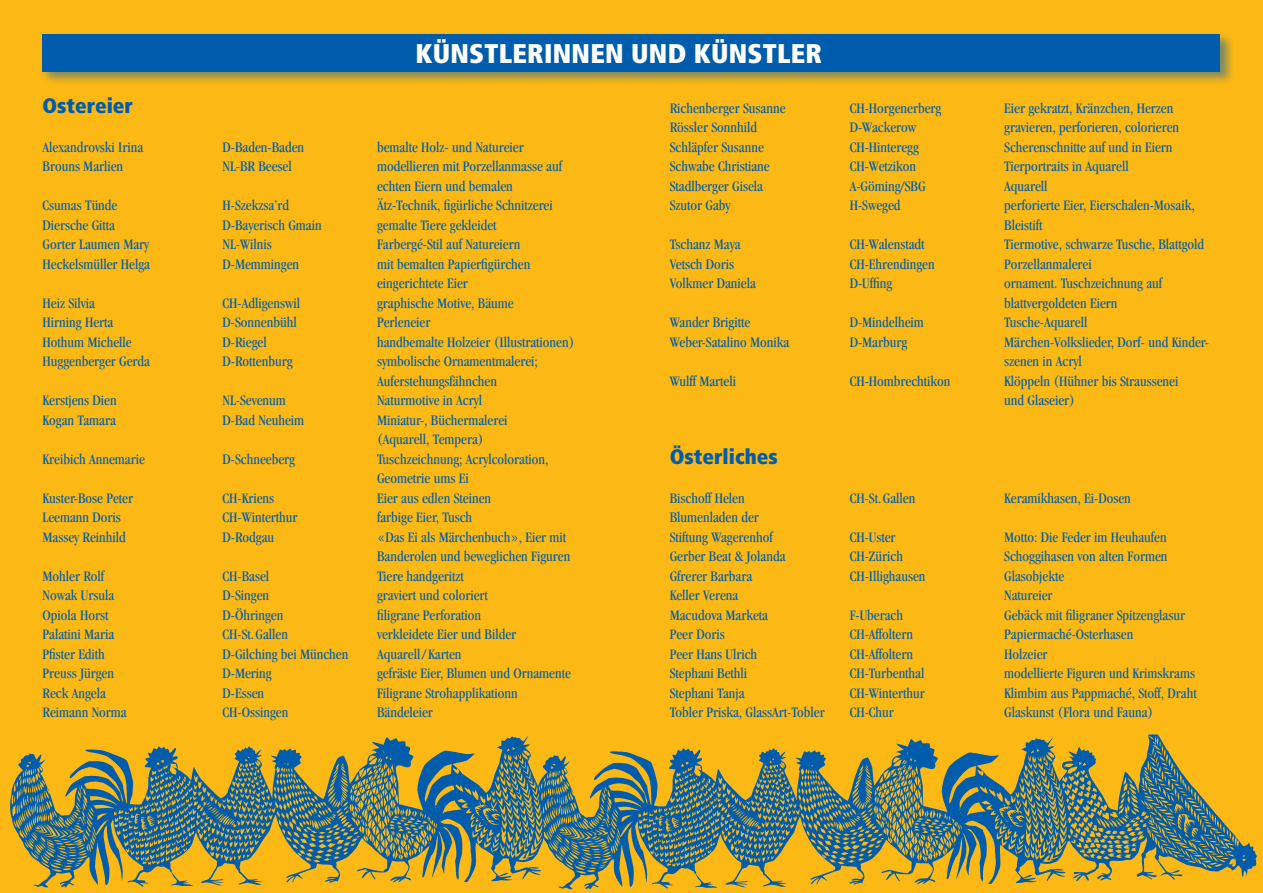
<style>
.page{position:relative;width:1263px;height:893px;background:#fcb814}
.page>*{position:absolute;margin:0;border:0;box-sizing:border-box;transform-origin:0 0}
.t1{font:900 condensed 27px "Frutiger";letter-spacing:.01em;color:#fff}
.t2{font:900 condensed 21px "Frutiger";color:#015dab}
.t3{font:condensed 15px/19.5px "Garamond";color:#015dab}
.s1{font-family:"Candida";font-stretch:normal}
</style>
<div class="page">
<div style="left:41px;top:32px;width:1194px;height:54px;background:#015dab;opacity:.5"></div>
<div style="left:43px;top:34px;width:1177px;height:37px;background:#015dab"></div>
<img style="left:10px;top:734px;width:1247px;height:156px">
<h1 class="t1" style="left:415px;top:37px;width:408px">KÜNSTLERINNEN UND KÜNSTLER</h1>
<h2 class="t2" style="left:43px;top:92px;width:92px">Ostereier</h2>
<p class="t3" style="left:43px;top:137px;width:102px">Alexandrovski Irina</p>
<p class="t3" style="left:223px;top:137px;width:83px">D-Baden-Baden</p>
<p class="t3" style="left:377px;top:137px;width:148px">bemalte Holz- und Natureier</p>
<p class="t3" style="left:43px;top:156px;width:82px">Brouns Marlien</p>
<p class="t3" style="left:223px;top:156px;width:71px">NL-BR Beesel</p>
<p class="t3" style="left:377px;top:156px;width:186px">modellieren mit Porzellanmasse auf echten Eiern und bemalen</p>
<p class="t3" style="left:43px;top:195px;width:76px">Csumas Tünde</p>
<p class="t3" style="left:223px;top:195px;width:68px">H-Szekzsa’rd</p>
<p class="t3" style="left:377px;top:195px;width:177px">Ätz-Technik, figürliche Schnitzerei</p>
<p class="t3" style="left:43px;top:215px;width:74px">Diersche Gitta</p>
<p class="t3" style="left:223px;top:215px;width:101px">D-Bayerisch Gmain</p>
<p class="t3" style="left:377px;top:215px;width:121px">gemalte Tiere gekleidet</p>
<p class="t3" style="left:43px;top:234px;width:108px">Gorter Laumen Mary</p>
<p class="t3" style="left:223px;top:234px;width:51px">NL-Wilnis</p>
<p class="t3" style="left:377px;top:234px;width:145px">Farbergé-Stil auf Natureiern</p>
<p class="t3" style="left:43px;top:254px;width:109px">Heckelsmüller Helga</p>
<p class="t3" style="left:223px;top:254px;width:78px">D-Memmingen</p>
<p class="t3" style="left:377px;top:254px;width:155px">mit bemalten Papierfigürchen eingerichtete Eier</p>
<p class="t3" style="left:43px;top:293px;width:54px">Heiz Silvia</p>
<p class="t3" style="left:223px;top:293px;width:79px">CH-Adligenswil</p>
<p class="t3" style="left:377px;top:293px;width:138px">graphische Motive, Bäume</p>
<p class="t3" style="left:43px;top:312px;width:72px">Hirning Herta</p>
<p class="t3" style="left:223px;top:312px;width:76px">D-Sonnenbühl</p>
<p class="t3" style="left:377px;top:312px;width:55px">Perleneier</p>
<p class="t3" style="left:43px;top:332px;width:91px">Hothum Michelle</p>
<p class="t3" style="left:223px;top:332px;width:46px">D-Riegel</p>
<p class="t3" style="left:377px;top:332px;width:199px">handbemalte Holzeier (Illustrationen)</p>
<p class="t3" style="left:43px;top:351px;width:109px">Huggenberger Gerda</p>
<p class="t3" style="left:223px;top:351px;width:71px">D-Rottenburg</p>
<p class="t3" style="left:377px;top:351px;width:162px">symbolische Ornamentmalerei;<br>Auferstehungsfähnchen</p>
<p class="t3" style="left:43px;top:390px;width:76px">Kerstjens Dien</p>
<p class="t3" style="left:223px;top:390px;width:65px">NL-Sevenum</p>
<p class="t3" style="left:377px;top:390px;width:106px">Naturmotive in Acryl</p>
<p class="t3" style="left:43px;top:410px;width:75px">Kogan Tamara</p>
<p class="t3" style="left:223px;top:410px;width:83px">D-Bad Neuheim</p>
<p class="t3" style="left:377px;top:410px;width:132px">Miniatur-, Büchermalerei (Aquarell, Tempera)</p>
<p class="t3" style="left:43px;top:449px;width:104px">Kreibich Annemarie</p>
<p class="t3" style="left:223px;top:449px;width:74px">D-Schneeberg</p>
<p class="t3" style="left:377px;top:449px;width:173px">Tuschzeichnung; Acrylcoloration,<br>Geometrie ums Ei</p>
<p class="t3" style="left:43px;top:488px;width:92px">Kuster-Bose Peter</p>
<p class="t3" style="left:223px;top:488px;width:53px">CH-Kriens</p>
<p class="t3" style="left:377px;top:488px;width:116px">Eier aus edlen Steinen</p>
<p class="t3" style="left:43px;top:507px;width:80px">Leemann Doris</p>
<p class="t3" style="left:223px;top:507px;width:76px">CH-Winterthur</p>
<p class="t3" style="left:377px;top:507px;width:97px">farbige Eier, Tusch</p>
<p class="t3" style="left:43px;top:527px;width:85px">Massey Reinhild</p>
<p class="t3" style="left:223px;top:527px;width:53px">D-Rodgau</p>
<p class="t3" style="left:377px;top:527px;width:195px"><span class="s1">«</span>Das Ei als Märchenbuch<span class="s1">»</span>, Eier mit<br>Banderolen und beweglichen Figuren</p>
<p class="t3" style="left:43px;top:566px;width:63px">Mohler Rolf</p>
<p class="t3" style="left:223px;top:566px;width:48px">CH-Basel</p>
<p class="t3" style="left:377px;top:566px;width:88px">Tiere handgeritzt</p>
<p class="t3" style="left:43px;top:585px;width:73px">Nowak Ursula</p>
<p class="t3" style="left:223px;top:585px;width:48px">D-Singen</p>
<p class="t3" style="left:377px;top:585px;width:112px">graviert und coloriert</p>
<p class="t3" style="left:43px;top:605px;width:67px">Opiola Horst</p>
<p class="t3" style="left:223px;top:605px;width:62px">D-Öhringen</p>
<p class="t3" style="left:377px;top:605px;width:106px">filigrane Perforation</p>
<p class="t3" style="left:43px;top:624px;width:73px">Palatini Maria</p>
<p class="t3" style="left:223px;top:624px;width:67px">CH-St. Gallen</p>
<p class="t3" style="left:377px;top:624px;width:141px">verkleidete Eier und Bilder</p>
<p class="t3" style="left:43px;top:644px;width:64px">Pfister Edith</p>
<p class="t3" style="left:223px;top:644px;width:127px">D-Gilching bei München</p>
<p class="t3" style="left:377px;top:644px;width:86px">Aquarell / Karten</p>
<p class="t3" style="left:43px;top:663px;width:73px">Preuss Jürgen</p>
<p class="t3" style="left:223px;top:663px;width:51px">D-Mering</p>
<p class="t3" style="left:377px;top:663px;width:195px">gefräste Eier, Blumen und Ornamente</p>
<p class="t3" style="left:43px;top:683px;width:65px">Reck Angela</p>
<p class="t3" style="left:223px;top:683px;width:43px">D-Essen</p>
<p class="t3" style="left:377px;top:683px;width:142px">Filigrane Strohapplikationn</p>
<p class="t3" style="left:43px;top:702px;width:86px">Reimann Norma</p>
<p class="t3" style="left:223px;top:702px;width:67px">CH-Ossingen</p>
<p class="t3" style="left:377px;top:702px;width:57px">Bändeleier</p>
<p class="t3" style="left:670px;top:98px;width:117px">Richenberger Susanne</p>
<p class="t3" style="left:850px;top:98px;width:93px">CH-Horgenerberg</p>
<p class="t3" style="left:1004px;top:98px;width:171px">Eier gekratzt, Kränzchen, Herzen</p>
<p class="t3" style="left:670px;top:118px;width:89px">Rössler Sonnhild</p>
<p class="t3" style="left:850px;top:118px;width:68px">D-Wackerow</p>
<p class="t3" style="left:1004px;top:118px;width:176px">gravieren, perforieren, colorieren</p>
<p class="t3" style="left:670px;top:137px;width:96px">Schläpfer Susanne</p>
<p class="t3" style="left:850px;top:137px;width:71px">CH-Hinteregg</p>
<p class="t3" style="left:1004px;top:137px;width:170px">Scherenschnitte auf und in Eiern</p>
<p class="t3" style="left:670px;top:157px;width:101px">Schwabe Christiane</p>
<p class="t3" style="left:850px;top:157px;width:68px">CH-Wetzikon</p>
<p class="t3" style="left:1004px;top:157px;width:126px">Tierportraits in Aquarell</p>
<p class="t3" style="left:670px;top:176px;width:95px">Stadlberger Gisela</p>
<p class="t3" style="left:850px;top:176px;width:77px">A-Göming/SBG</p>
<p class="t3" style="left:1004px;top:176px;width:45px">Aquarell</p>
<p class="t3" style="left:670px;top:196px;width:62px">Szutor Gaby</p>
<p class="t3" style="left:850px;top:196px;width:52px">H-Sweged</p>
<p class="t3" style="left:1004px;top:196px;width:192px">perforierte Eier, Eierschalen-Mosaik,<br>Bleistift</p>
<p class="t3" style="left:670px;top:235px;width:72px">Tschanz Maya</p>
<p class="t3" style="left:850px;top:235px;width:76px">CH-Walenstadt</p>
<p class="t3" style="left:1004px;top:235px;width:201px">Tiermotive, schwarze Tusche, Blattgold</p>
<p class="t3" style="left:670px;top:254px;width:66px">Vetsch Doris</p>
<p class="t3" style="left:850px;top:254px;width:86px">CH-Ehrendingen</p>
<p class="t3" style="left:1004px;top:254px;width:89px">Porzellanmalerei</p>
<p class="t3" style="left:670px;top:274px;width:88px">Volkmer Daniela</p>
<p class="t3" style="left:850px;top:274px;width:44px">D-Uffing</p>
<p class="t3" style="left:1004px;top:274px;width:159px">ornament. Tuschzeichnung auf blattvergoldeten Eiern</p>
<p class="t3" style="left:670px;top:313px;width:82px">Wander Brigitte</p>
<p class="t3" style="left:850px;top:313px;width:76px">D-Mindelheim</p>
<p class="t3" style="left:1004px;top:313px;width:85px">Tusche-Aquarell</p>
<p class="t3" style="left:670px;top:332px;width:121px">Weber-Satalino Monika</p>
<p class="t3" style="left:850px;top:332px;width:59px">D-Marburg</p>
<p class="t3" style="left:1004px;top:332px;width:206px">Märchen-Volkslieder, Dorf- und Kinder&shy;szenen in Acryl</p>
<p class="t3" style="left:670px;top:371px;width:68px">Wulff Marteli</p>
<p class="t3" style="left:850px;top:371px;width:102px">CH-Hombrechtikon</p>
<p class="t3" style="left:1004px;top:371px;width:176px">Klöppeln (Hühner bis Straussenei und Glaseier)</p>
<h2 class="t2" style="left:670px;top:444px;width:110px">Österliches</h2>
<p class="t3" style="left:670px;top:488px;width:76px">Bischoff Helen</p>
<p class="t3" style="left:850px;top:488px;width:67px">CH-St. Gallen</p>
<p class="t3" style="left:1004px;top:488px;width:128px">Keramikhasen, Ei-Dosen</p>
<p class="t3" style="left:670px;top:508px;width:105px">Blumenladen der<br>Stiftung Wagerenhof</p>
<p class="t3" style="left:850px;top:527px;width:47px">CH-Uster</p>
<p class="t3" style="left:1004px;top:527px;width:164px">Motto: Die Feder im Heuhaufen</p>
<p class="t3" style="left:670px;top:547px;width:117px">Gerber Beat &amp; Jolanda</p>
<p class="t3" style="left:850px;top:547px;width:55px">CH-Zürich</p>
<p class="t3" style="left:1004px;top:547px;width:165px">Schoggihasen von alten Formen</p>
<p class="t3" style="left:670px;top:566px;width:84px">Gfrerer Barbara</p>
<p class="t3" style="left:850px;top:566px;width:77px">CH-Illighausen</p>
<p class="t3" style="left:1004px;top:566px;width:61px">Glasobjekte</p>
<p class="t3" style="left:670px;top:586px;width:70px">Keller Verena</p>
<p class="t3" style="left:1004px;top:586px;width:50px">Natureier</p>
<p class="t3" style="left:670px;top:605px;width:100px">Macudova Marketa</p>
<p class="t3" style="left:850px;top:605px;width:55px">F-Uberach</p>
<p class="t3" style="left:1004px;top:605px;width:182px">Gebäck mit filigraner Spitzenglasur</p>
<p class="t3" style="left:670px;top:625px;width:56px">Peer Doris</p>
<p class="t3" style="left:850px;top:625px;width:65px">CH-Affoltern</p>
<p class="t3" style="left:1004px;top:625px;width:131px">Papiermaché-Osterhasen</p>
<p class="t3" style="left:670px;top:644px;width:89px">Peer Hans Ulrich</p>
<p class="t3" style="left:850px;top:644px;width:65px">CH-Affoltern</p>
<p class="t3" style="left:1004px;top:644px;width:45px">Holzeier</p>
<p class="t3" style="left:670px;top:664px;width:79px">Stephani Bethli</p>
<p class="t3" style="left:850px;top:664px;width:76px">CH-Turbenthal</p>
<p class="t3" style="left:1004px;top:664px;width:192px">modellierte Figuren und Krimskrams</p>
<p class="t3" style="left:670px;top:683px;width:76px">Stephani Tanja</p>
<p class="t3" style="left:850px;top:683px;width:76px">CH-Winterthur</p>
<p class="t3" style="left:1004px;top:683px;width:194px">Klimbim aus Pappmaché, Stoff, Draht</p>
<p class="t3" style="left:670px;top:703px;width:156px">Tobler Priska, GlassArt-Tobler</p>
<p class="t3" style="left:850px;top:703px;width:46px">CH-Chur</p>
<p class="t3" style="left:1004px;top:703px;width:151px">Glaskunst (Flora und Fauna)</p>
</div>
